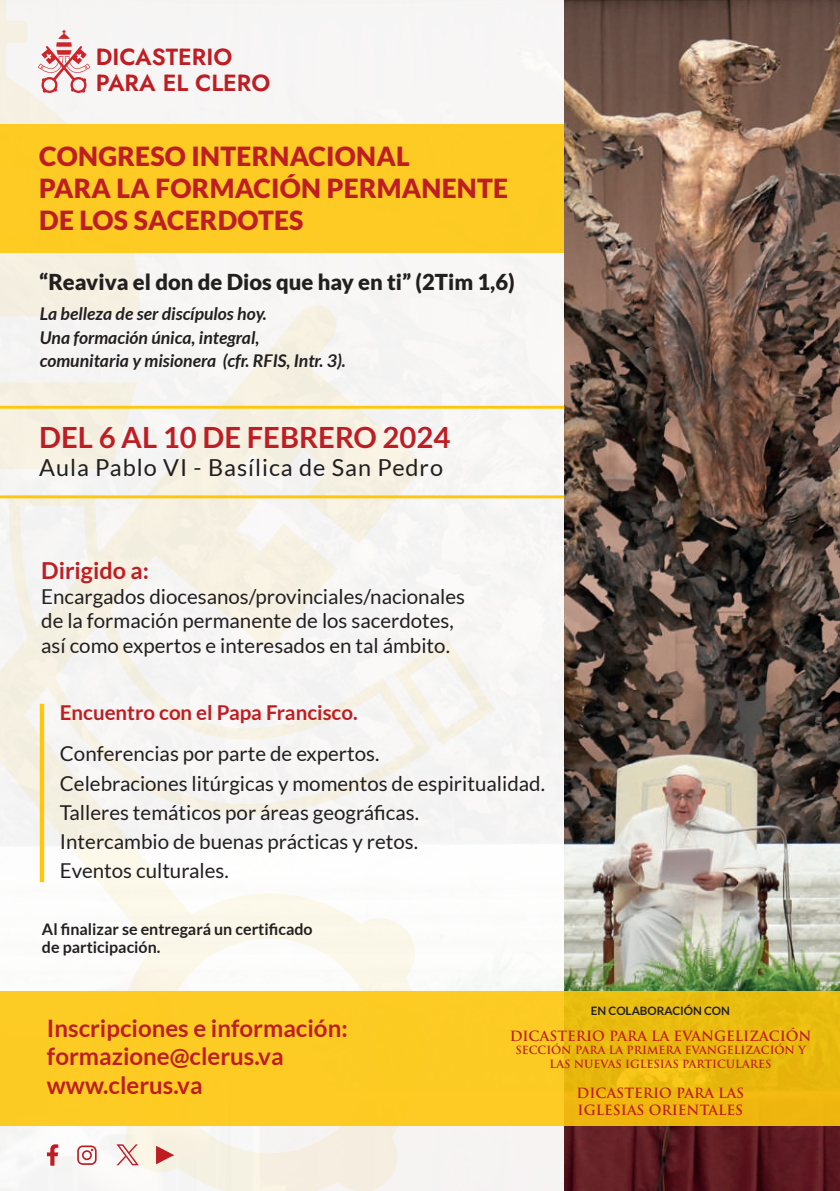
<style>
.page{position:relative;width:840px;height:1191px;background:#fff}
.page>*{position:absolute;margin:0;border:0;box-sizing:border-box;transform-origin:0 0}
.t1{font:700 29.2px "Lato";color:#be1e23}
.t2{font:900 26.4px/32.2px "Lato";letter-spacing:.01em;color:#be1e23}
.t3{font:700 24px/28.2px "Lato";color:#be1e23}
.t4{font:23.4px "Lato";letter-spacing:.04em;color:#231f20}
.t5{font:600 23.4px/26px "Jost";color:#be1e23}
.t6{font:700 23.4px "Lato";color:#be1e23}
.t7{font:900 22px "Lato";color:#231f20}
.t8{font:20.4px/29.2px "Lato";color:#231f20}
.t9{font:700 20.4px "Lato";color:#be1e23}
.t10{font:italic 700 17.6px/23.4px "Lato";color:#231f20}
.t11{font:700 16px/18px "Lato";color:#231f20}
.t12{font:700 13.8px/16.4px "Trajan Pro";color:#be1e23}
.t13{font:700 11.6px "Lato";color:#231f20}
.t14{font:700 11px/13.2px "Trajan Pro";color:#be1e23;text-align:center}
</style>
<div class="page">
<img style="left:564px;top:0;width:275px;height:1191px">
<div style="left:0;top:0;width:564px;height:1191px;background:#f7f6f5"></div>
<div style="left:0;top:252px;width:140px;height:53px;background:#f5f0e1"></div>
<svg style="left:0;top:305px;width:431px;height:886px"></svg>
<svg style="left:393px;top:637px;width:101px;height:108px"></svg>
<div style="left:0;top:124px;width:564px;height:128px;background:#fdcb23"></div>
<hr style="left:0;top:406px;width:564px;height:3px;background:#fec70c">
<hr style="left:0;top:495px;width:564px;height:3px;background:#fec70c">
<hr style="left:40px;top:704px;width:4px;height:178px;background:#fec70c">
<div style="left:0;top:991px;width:839px;height:134px;background:linear-gradient(to right,#ffd12a,#ebba0f)"></div>
<svg style="left:47px;top:1144px;width:11px;height:21px"></svg>
<svg style="left:156px;top:1145px;width:18px;height:19px"></svg>
<svg style="left:77px;top:1145px;width:20px;height:19px"></svg>
<svg style="left:116px;top:1144px;width:23px;height:21px"></svg>
<svg style="left:0;top:0;width:91px;height:124px"></svg>
<p class="t5" style="left:96px;top:44px;width:176px">DICASTERIO<br>PARA EL CLERO</p>
<p class="t2" style="left:39px;top:140px;width:470px">CONGRESO INTERNACIONAL<br>PARA LA FORMACIÓN PERMANENTE<br>DE LOS SACERDOTES</p>
<p class="t7" style="left:39px;top:268px;width:476px">“Reaviva el don de Dios que hay en ti” (2Tim 1,6)</p>
<p class="t10" style="left:40px;top:301px;width:307px">La belleza de ser discípulos hoy.<br>Una formación única, integral, comunitaria y misionera (cfr. RFIS, Intr. 3).</p>
<h1 class="t1" style="left:39px;top:419px;width:412px">DEL 6 AL 10 DE FEBRERO 2024</h1>
<p class="t4" style="left:39px;top:453px;width:405px">Aula Pablo VI - Basílica de San Pedro</p>
<p class="t6" style="left:41px;top:556px;width:109px">Dirigido a:</p>
<p class="t8" style="left:41px;top:583px;width:425px;line-height:24.6px">Encargados diocesanos/provinciales/nacionales de la formación permanente de los sacerdotes, así como expertos e interesados en tal ámbito.</p>
<p class="t9" style="left:60px;top:700px;width:299px">Encuentro con el Papa Francisco.</p>
<p class="t8" style="left:60px;top:739px;width:486px">Conferencias por parte de expertos.<br>Celebraciones litúrgicas y momentos de espiritualidad.<br>Talleres temáticos por áreas geográficas.<br>Intercambio de buenas prácticas y retos.<br>Eventos culturales.</p>
<p class="t11" style="left:42px;top:919px;width:272px">Al finalizar se entregará un certificado de participación.</p>
<p class="t3" style="left:47px;top:1013px;width:302px">Inscripciones e información: formazione@clerus.va www.clerus.va</p>
<p class="t13" style="left:590px;top:1003px;width:140px">EN COLABORACIÓN CON</p>
<p class="t12" style="left:509px;top:1028px;width:303px">DICASTERIO PARA LA EVANGELIZACIÓN</p>
<p class="t14" style="left:515px;top:1044px;width:291px">SECCIÓN PARA LA PRIMERA EVANGELIZACIÓN Y<br>LAS NUEVAS IGLESIAS PARTICULARES</p>
<p class="t12" style="left:576px;top:1085px;width:169px">DICASTERIO PARA LAS<br>IGLESIAS ORIENTALES</p>
</div>
